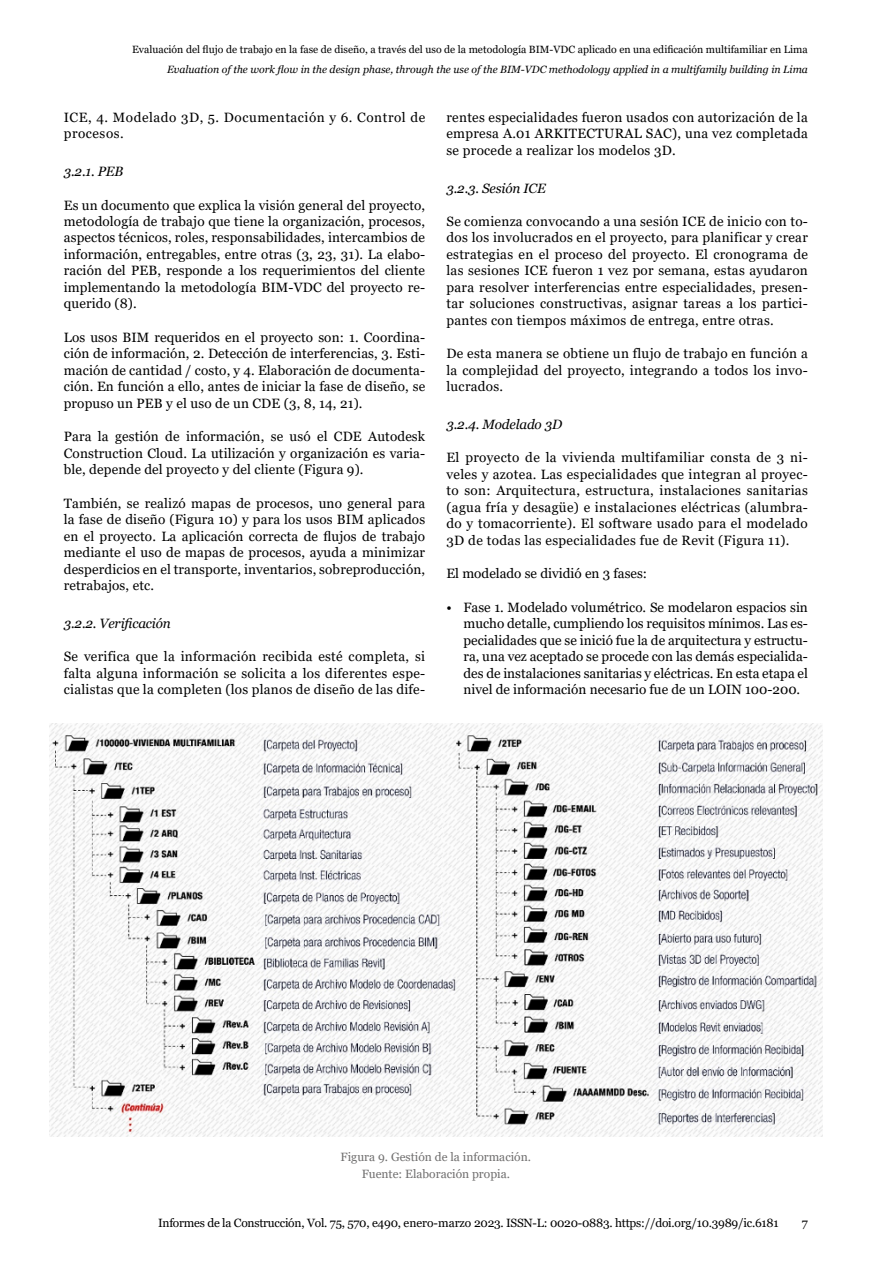
<style>
.page{position:relative;width:893px;height:1263px;background:#fff}
.page>*{position:absolute;margin:0;border:0;box-sizing:border-box;transform-origin:0 0}
.TEXTO_BASE{font:13.5px/16.5px "Georgia";letter-spacing:.02em;color:#000;text-align:justify}
.LADILLO_03{font:italic 13.5px "Georgia";letter-spacing:-.01em;color:#000}
.TEXTO_BASE-2{font:13.5px/16.5px "Georgia";letter-spacing:.04em;color:#000}
.TEXTO_BASE-3{font:13.5px "Georgia";color:#000}
.t1{font:12px "Georgia";letter-spacing:-.02em;color:#000}
.TIT_FIG{font:12px "Georgia";color:#706f6f}
.t2{font:10.5px "Georgia";color:#000}
.t3{font:italic 10.5px "Georgia";color:#000}
</style>
<div class="page">
<img style="left:49px;top:723px;width:773px;height:413px">
<p class="t2" style="left:132px;top:43px;width:677px">Evaluación del flujo de trabajo en la fase de diseño, a través del uso de la metodología BIM-VDC aplicado en una edificación multifamiliar en Lima</p>
<p class="t3" style="left:167px;top:62px;width:642px">Evaluation of the work flow in the design phase, through the use of the BIM-VDC methodology applied in a multifamily building in Lima</p>
<p class="TEXTO_BASE-2" style="left:64px;top:109px;width:363px">ICE, 4. Modelado 3D, 5. Documentación y 6. Control de procesos.</p>
<p class="LADILLO_03" style="left:64px;top:163px;width:61px">3.2.1. PEB</p>
<p class="TEXTO_BASE" style="left:64px;top:197px;width:363px">Es un documento que explica la visión general del proyecto, metodología de trabajo que tiene la organización, procesos, aspectos técnicos, roles, responsabilidades, intercambios de información, entregables, entre otras (3, 23, 31). La elabo&shy;ración del PEB, responde a los requerimientos del cliente implementando la metodología BIM-VDC del proyecto re&shy;querido (8).</p>
<p class="TEXTO_BASE" style="left:64px;top:329px;width:363px">Los usos BIM requeridos en el proyecto son: 1. Coordina&shy;ción de información, 2. Detección de interferencias, 3. Esti&shy;mación de cantidad / costo, y 4. Elaboración de documenta&shy;ción. En función a ello, antes de iniciar la fase de diseño, se propuso un PEB y el uso de un CDE (3, 8, 14, 21).</p>
<p class="TEXTO_BASE" style="left:64px;top:429px;width:363px">Para la gestión de información, se usó el CDE Autodesk Construction Cloud. La utilización y organización es varia&shy;ble, depende del proyecto y del cliente (Figura 9).</p>
<p class="TEXTO_BASE" style="left:64px;top:495px;width:363px">También, se realizó mapas de procesos, uno general para la fase de diseño (Figura 10) y para los usos BIM aplicados en el proyecto. La aplicación correcta de flujos de trabajo mediante el uso de mapas de procesos, ayuda a minimizar desperdicios en el transporte, inventarios, sobreproducción, retrabajos, etc.</p>
<p class="LADILLO_03" style="left:64px;top:614px;width:109px">3.2.2. Verificación</p>
<p class="TEXTO_BASE" style="left:64px;top:649px;width:363px">Se verifica que la información recibida esté completa, si falta alguna información se solicita a los diferentes espe&shy;cialistas que la completen (los planos de diseño de las dife-</p>
<p class="TEXTO_BASE" style="left:446px;top:109px;width:363px">rentes especialidades fueron usados con autorización de la empresa A.01 ARKITECTURAL SAC), una vez completada se procede a realizar los modelos 3D.</p>
<p class="LADILLO_03" style="left:446px;top:179px;width:101px">3.2.3. Sesión ICE</p>
<p class="TEXTO_BASE" style="left:446px;top:213px;width:363px">Se comienza convocando a una sesión ICE de inicio con to&shy;dos los involucrados en el proyecto, para planificar y crear estrategias en el proceso del proyecto. El cronograma de las sesiones ICE fueron 1 vez por semana, estas ayudaron para resolver interferencias entre especialidades, presen&shy;tar soluciones constructivas, asignar tareas a los partici&shy;pantes con tiempos máximos de entrega, entre otras.</p>
<p class="TEXTO_BASE" style="left:446px;top:346px;width:363px">De esta manera se obtiene un flujo de trabajo en función a la complejidad del proyecto, integrando a todos los invo&shy;lucrados.</p>
<p class="LADILLO_03" style="left:446px;top:416px;width:117px">3.2.4. Modelado 3D</p>
<p class="TEXTO_BASE" style="left:446px;top:450px;width:363px">El proyecto de la vivienda multifamiliar consta de 3 ni&shy;veles y azotea. Las especialidades que integran al proyec&shy;to son: Arquitectura, estructura, instalaciones sanitarias (agua fría y desagüe) e instalaciones eléctricas (alumbra&shy;do y tomacorriente). El software usado para el modelado 3D de todas las especialidades fue de Revit (Figura 11).</p>
<p class="TEXTO_BASE-3" style="left:446px;top:565px;width:202px">El modelado se dividió en 3 fases:</p>
<p class="TEXTO_BASE" style="left:463px;top:599px;width:346px;text-indent:-17px">• Fase 1. Modelado volumétrico. Se modelaron espacios sin mucho detalle, cumpliendo los requisitos mínimos. Las es&shy;pecialidades que se inició fue la de arquitectura y estructu&shy;ra, una vez aceptado se procede con las demás especialida&shy;des de instalaciones sanitarias y eléctricas. En esta etapa el nivel de información necesario fue de un LOIN 100-200.</p>
<p class="TIT_FIG" style="left:341px;top:1150px;width:192px">Figura 9. Gestión de la información.</p>
<p class="TIT_FIG" style="left:362px;top:1166px;width:150px">Fuente: Elaboración propia.</p>
<p class="t1" style="left:158px;top:1215px;width:622px">Informes de la Construcción, Vol. 75, 570, e490, enero-marzo 2023. ISSN-L: 0020-0883. https://doi.org/10.3989/ic.6181</p>
<p class="t1" style="left:802px;top:1215px;width:8px">7</p>
</div>
